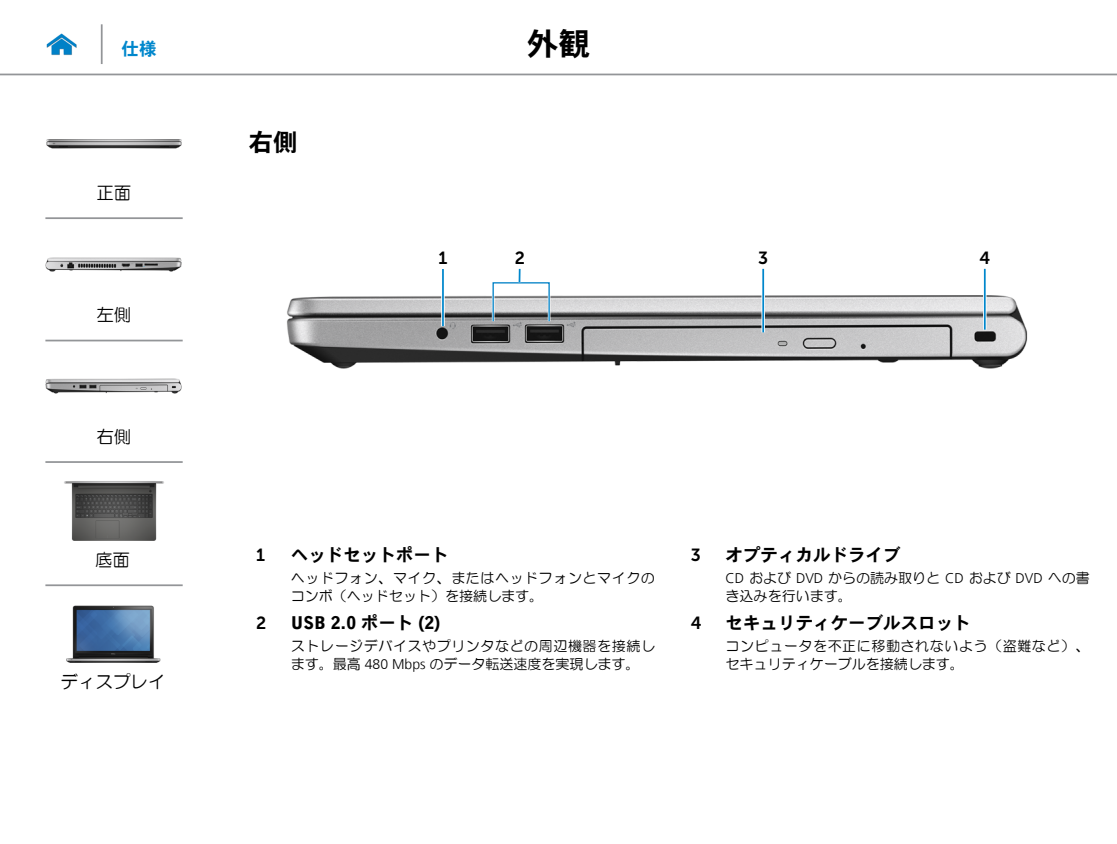
<style>
.page{position:relative;width:1117px;height:844px;background:#fff}
.page>*{position:absolute;margin:0;border:0;box-sizing:border-box;transform-origin:0 0}
.t1{font:31.5px "DFHS Gothic W7 WIN RKSJ H";color:#000}
.Head2{font:24.5px "DFHS Gothic W7 WIN RKSJ H";color:#000}
.Callout_Head{font:17.5px "DFHS Gothic W7 WIN RKSJ H";color:#000}
.t2{font:17.5px "HG Maru Gothic MPRO";color:#000}
.Callout_Head-2{font:900 17.5px "Bell Gothic BT";color:#000}
.Callout-L{font:17.5px "Museo Sans For Dell 700";color:#000}
.t3{font:17.5px "DFHS Gothic W7 WIN RKSJ H";color:#0087cc}
.Callout_description{font:14px/17.5px "HG Maru Gothic MPRO";letter-spacing:.04em;color:#000}
.Callout_description-2{font:14px/17.5px "HG Maru Gothic MPRO";color:#000}
.s1{font-family:"DFHS Gothic W7 WIN RKSJ H";font-weight:400}
.s2{font-family:"Frutiger 45";font-weight:300}
</style>
<div class="page">
<hr style="left:0;top:74px;width:1116px;height:1px;background:#939598">
<img style="left:46px;top:33px;width:31px;height:23px">
<img style="left:287px;top:287px;width:741px;height:82px">
<hr style="left:441px;top:269px;width:3px;height:57px;background:#fff">
<hr style="left:442px;top:269px;width:2px;height:57px;background:#0087cc">
<svg style="left:982px;top:269px;width:4px;height:60px"></svg>
<hr style="left:983px;top:269px;width:2px;height:60px;background:#0087cc">
<hr style="left:761px;top:269px;width:3px;height:63px;background:#fff">
<hr style="left:762px;top:269px;width:2px;height:63px;background:#0087cc">
<div style="left:491px;top:281px;width:59px;height:41px;border:3px solid #fff"></div>
<div style="left:492px;top:282px;width:57px;height:40px;border:1px solid #0081c6"></div>
<svg style="left:517px;top:269px;width:4px;height:13px"></svg>
<svg style="left:518px;top:269px;width:2px;height:13px"></svg>
<hr style="left:101px;top:24px;width:2px;height:40px;background:#939598">
<img style="left:46px;top:139px;width:136px;height:10px">
<img style="left:45px;top:257px;width:137px;height:15px">
<img style="left:45px;top:378px;width:137px;height:16px">
<img style="left:64px;top:481px;width:100px;height:59px">
<img style="left:66px;top:605px;width:95px;height:57px">
<hr style="left:45px;top:217px;width:138px;height:2px;background:#939598">
<hr style="left:45px;top:339px;width:138px;height:2px;background:#939598">
<hr style="left:45px;top:461px;width:138px;height:2px;background:#939598">
<hr style="left:45px;top:584px;width:138px;height:2px;background:#939598">
<p class="t3" style="left:122px;top:40px;width:36px">仕様</p>
<h1 class="t1" style="left:527px;top:28px;width:64px">外観</h1>
<p class="t2" style="left:96px;top:183px;width:36px">正面</p>
<p class="t2" style="left:96px;top:306px;width:36px">左側</p>
<p class="t2" style="left:96px;top:428px;width:36px">右側</p>
<p class="t2" style="left:95px;top:550px;width:37px">底面</p>
<p class="t2" style="left:60px;top:673px;width:106px">ディスプレイ</p>
<p class="Head2" style="left:249px;top:129px;width:50px">右側</p>
<p class="Callout-L" style="left:438px;top:248px;width:10px">1</p>
<p class="Callout-L" style="left:514px;top:248px;width:12px">2</p>
<p class="Callout-L" style="left:758px;top:248px;width:12px">3</p>
<p class="Callout-L" style="left:979px;top:248px;width:12px">4</p>
<p class="Callout-L" style="left:256px;top:544px;width:10px">1</p>
<p class="Callout_Head" style="left:291px;top:545px;width:159px">ヘッドセットポート</p>
<p class="Callout_description" style="left:291px;top:569px;width:365px">ヘッドフォン、マイク、またはヘッドフォンとマイクのコンボ（ヘッドセット）を接続します。</p>
<p class="Callout-L" style="left:256px;top:612px;width:12px">2</p>
<p class="Callout_Head-2" style="left:291px;top:611px;width:151px">USB 2.0 <span class="s1">ポート</span> (2)</p>
<p class="Callout_description" style="left:291px;top:637px;width:365px">ストレージデバイスやプリンタなどの周辺機器を接続します。最高 <span class="s2">480 Mbps</span> のデータ転送速度を実現します。</p>
<p class="Callout-L" style="left:690px;top:544px;width:12px">3</p>
<p class="Callout_Head" style="left:725px;top:545px;width:176px">オプティカルドライブ</p>
<p class="Callout_description-2" style="left:725px;top:569px;width:365px"><span class="s2">CD</span> および <span class="s2">DVD</span> からの読み取りと <span class="s2">CD</span> および <span class="s2">DVD</span> への書き込みを行います。</p>
<p class="Callout-L" style="left:690px;top:612px;width:12px">4</p>
<p class="Callout_Head" style="left:725px;top:613px;width:246px">セキュリティケーブルスロット</p>
<p class="Callout_description" style="left:725px;top:637px;width:365px">コンピュータを不正に移動されないよう（盗難など）、セキュリティケーブルを接続します。</p>
</div>
